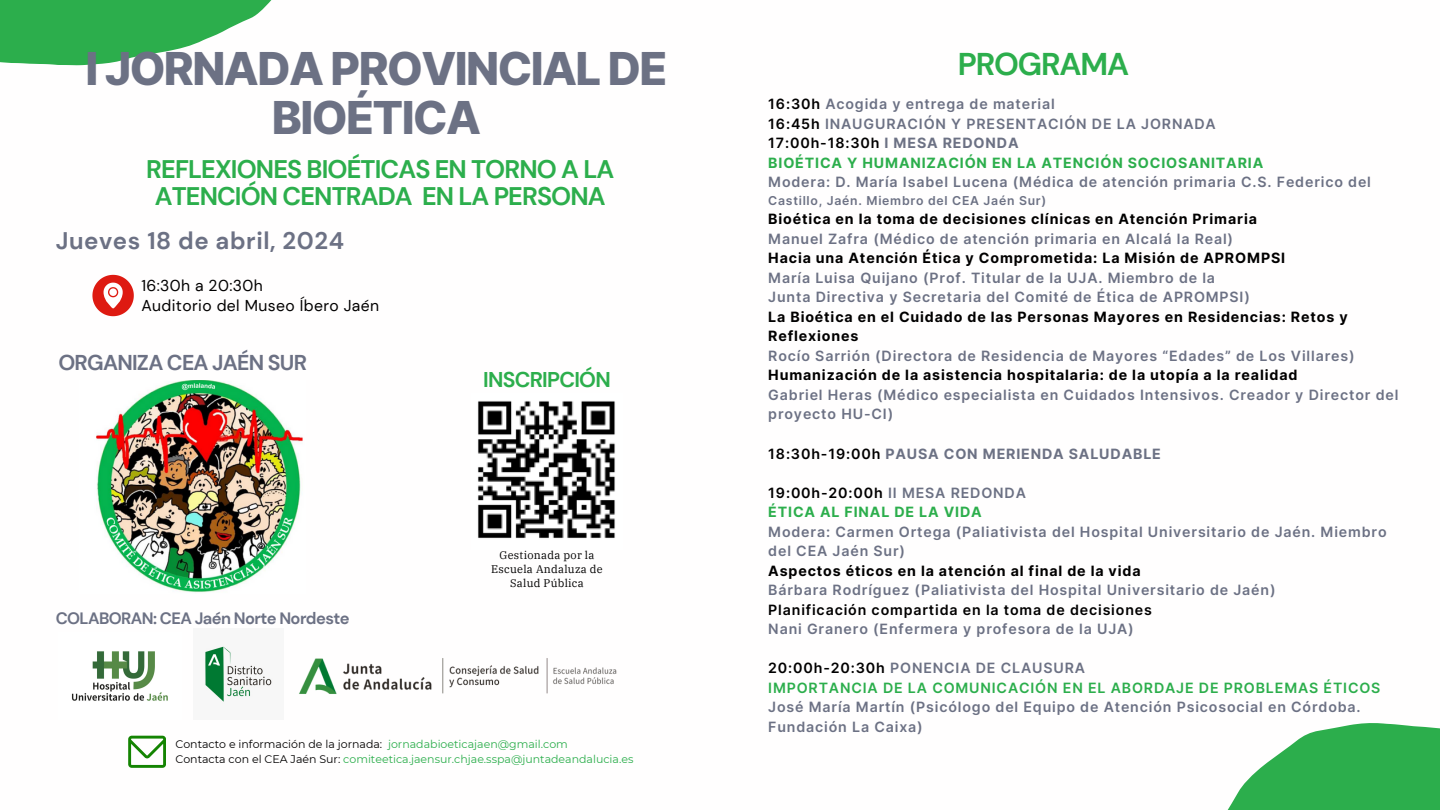
<style>
.page{position:relative;width:1440px;height:810px;background:#fff}
.page>*{position:absolute;margin:0;border:0;box-sizing:border-box;transform-origin:0 0}
.t1{font:800 45.4px/49.6px "Inter";letter-spacing:-.035em;color:#6c7184;text-align:center}
.t2{font:700 31.4px "DM Sans";letter-spacing:-.035em;color:#2cae4c}
.t3{font:700 25.4px/27px "DM Sans";letter-spacing:-.035em;color:#2cae4c;text-align:center}
.t4{font:700 24px "DM Sans";letter-spacing:.025em;color:#6c7184}
.t5{font:700 21.4px "DM Sans";letter-spacing:-.035em;color:#6c7184}
.t6{font:700 21.3px "DM Sans";letter-spacing:-.035em;color:#2cae4c}
.t7{font:700 16.4px "DM Sans";letter-spacing:-.035em;color:#6c7184}
.t8{font:15.7px "DM Sans";letter-spacing:.025em;color:#000}
.t9{font:600 14.2px "Inter";letter-spacing:.06em;color:#6c7184}
.t10{font:700 14.2px/19.5px "Inter";letter-spacing:.06em;color:#000}
.t11{font:600 14.2px "Inter";letter-spacing:.06em;color:#000}
.t12{font:700 14.2px "Inter";letter-spacing:.06em;color:#2cae4c}
.t13{font:600 14.2px "Inter";letter-spacing:.06em;color:#2cae4c}
.t14{font:700 14.2px "Inter";letter-spacing:.06em;color:#6c7184}
.t15{font:600 12.3px "Inter";letter-spacing:.06em;color:#6c7184}
.t16{font:11px/15px "Montserrat";color:#2cae4c}
.t17{font:11px/14.2px "IBM Plex Serif";letter-spacing:.025em;color:#000;text-align:center}
.t18{font:11px "Montserrat";color:#000}
.s1{color:#000}
.s2{font-weight:700;color:#6c7184}
.s3{font-weight:600;color:#000}
.s4{color:#6c7184}
</style>
<div class="page">
<svg style="left:0;top:0;width:272px;height:66px"></svg>
<svg style="left:1227px;top:723px;width:213px;height:87px"></svg>
<svg style="left:92px;top:275px;width:42px;height:41px"></svg>
<img style="left:71px;top:651px;width:97px;height:50px">
<img style="left:205px;top:646px;width:67px;height:56px">
<img style="left:478px;top:401px;width:137px;height:138px">
<svg style="left:128px;top:736px;width:38px;height:32px"></svg>
<img style="left:299px;top:658px;width:318px;height:36px">
<img style="left:96px;top:381px;width:207px;height:211px">
<p class="t1" style="left:85px;top:43px;width:584px">I JORNADA PROVINCIAL DE<br>BIOÉTICA</p>
<p class="t3" style="left:146px;top:156px;width:470px">REFLEXIONES BIOÉTICAS EN TORNO A LA<br>ATENCIÓN CENTRADA EN LA PERSONA</p>
<p class="t4" style="left:56px;top:226px;width:290px">Jueves 18 de abril, 2024</p>
<p class="t8" style="left:141px;top:275px;width:123px">16:30h a 20:30h</p>
<p class="t8" style="left:141px;top:296px;width:239px">Auditorio del Museo Íbero Jaén</p>
<p class="t5" style="left:58px;top:349px;width:250px">ORGANIZA CEA JAÉN SUR</p>
<p class="t7" style="left:56px;top:608px;width:295px">COLABORAN: CEA Jaén Norte Nordeste</p>
<p class="t6" style="left:483px;top:366px;width:129px">INSCRIPCIÓN</p>
<p class="t17" style="left:491px;top:548px;width:113px">Gestionada por la<br>Escuela Andaluza de<br>Salud Pública</p>
<p class="t18" style="left:175px;top:737px;width:208px">Contacto e información de la jornada:</p>
<p class="t16" style="left:175px;top:737px;width:460px;text-indent:213px">jornadabioeticajaen@gmail.com<br><span class="s1">Contacta con el CEA Jaén Sur:</span> comiteetica.jaensur.chjae.sspa@juntadeandalucia.es</p>
<p class="t2" style="left:958px;top:44px;width:173px">PROGRAMA</p>
<p class="t9" style="left:768px;top:95px;width:288px"><span class="s1">16:30h</span> Acogida y entrega de material</p>
<p class="t9" style="left:768px;top:115px;width:449px"><span class="s1">16:45h</span> INAUGURACIÓN Y PRESENTACIÓN DE LA JORNADA</p>
<h5 class="t11" style="left:768px;top:134px;width:252px">17:00h-18:30h <span class="s2">I MESA REDONDA</span></h5>
<p class="t12" style="left:768px;top:154px;width:497px">BIOÉTICA Y HUMANIZACIÓN EN LA ATENCIÓN SOCIOSANITARIA</p>
<h5 class="t9" style="left:768px;top:174px;width:604px">Modera: D. María Isabel Lucena (Médica de atención primaria C.S. Federico del</h5>
<p class="t15" style="left:768px;top:193px;width:279px">Castillo, Jaén. Miembro del CEA Jaén Sur)</p>
<p class="t10" style="left:768px;top:209px;width:490px">Bioética en la toma de decisiones clínicas en Atención Primaria</p>
<h6 class="t9" style="left:768px;top:230px;width:466px">Manuel Zafra (Médico de atención primaria en Alcalá la Real)</h6>
<p class="t10" style="left:768px;top:248px;width:518px">Hacia una Atención Ética y Comprometida: La Misión de APROMPSI</p>
<p class="t9" style="left:768px;top:269px;width:448px">María Luisa Quijano (Prof. Titular de la UJA. Miembro de la</p>
<p class="t9" style="left:768px;top:289px;width:483px">Junta Directiva y Secretaria del Comité de Ética de APROMPSI)</p>
<p class="t10" style="left:768px;top:307px;width:581px">La Bioética en el Cuidado de las Personas Mayores en Residencias: Retos y<br>Reflexiones</p>
<p class="t9" style="left:768px;top:347px;width:588px">Rocío Sarrión (Directora de Residencia de Mayores “Edades” de Los Villares)</p>
<p class="t10" style="left:768px;top:366px;width:531px">Humanización de la asistencia hospitalaria: de la utopía a la realidad</p>
<h2 class="t9" style="left:768px;top:386px;width:632px">Gabriel Heras (Médico especialista en Cuidados Intensivos. Creador y Director del</h2>
<p class="t9" style="left:768px;top:406px;width:126px">proyecto HU-CI)</p>
<p class="t14" style="left:768px;top:445px;width:394px"><span class="s3">18:30h-19:00h</span> PAUSA CON MERIENDA SALUDABLE</p>
<p class="t11" style="left:768px;top:484px;width:259px">19:00h-20:00h <span class="s4">II MESA REDONDA</span></p>
<p class="t12" style="left:768px;top:503px;width:215px">ÉTICA AL FINAL DE LA VIDA</p>
<p class="t9" style="left:768px;top:523px;width:620px">Modera: Carmen Ortega (Paliativista del Hospital Universitario de Jaén. Miembro</p>
<p class="t9" style="left:768px;top:542px;width:138px">del CEA Jaén Sur)</p>
<p class="t10" style="left:768px;top:561px;width:374px">Aspectos éticos en la atención al final de la vida</p>
<p class="t9" style="left:768px;top:582px;width:509px">Bárbara Rodríguez (Paliativista del Hospital Universitario de Jaén)</p>
<p class="t11" style="left:768px;top:601px;width:385px">Planificación compartida en la toma de decisiones</p>
<p class="t9" style="left:768px;top:621px;width:367px">Nani Granero (Enfermera y profesora de la UJA)</p>
<p class="t9" style="left:768px;top:660px;width:318px"><span class="s1">20:00h-20:30h</span> PONENCIA DE CLAUSURA</p>
<p class="t13" style="left:768px;top:679px;width:614px">IMPORTANCIA DE LA COMUNICACIÓN EN EL ABORDAJE DE PROBLEMAS ÉTICOS</p>
<p class="t9" style="left:768px;top:699px;width:594px">José María Martín (Psicólogo del Equipo de Atención Psicosocial en Córdoba.</p>
<p class="t9" style="left:768px;top:718px;width:156px">Fundación La Caixa)</p>
</div>
